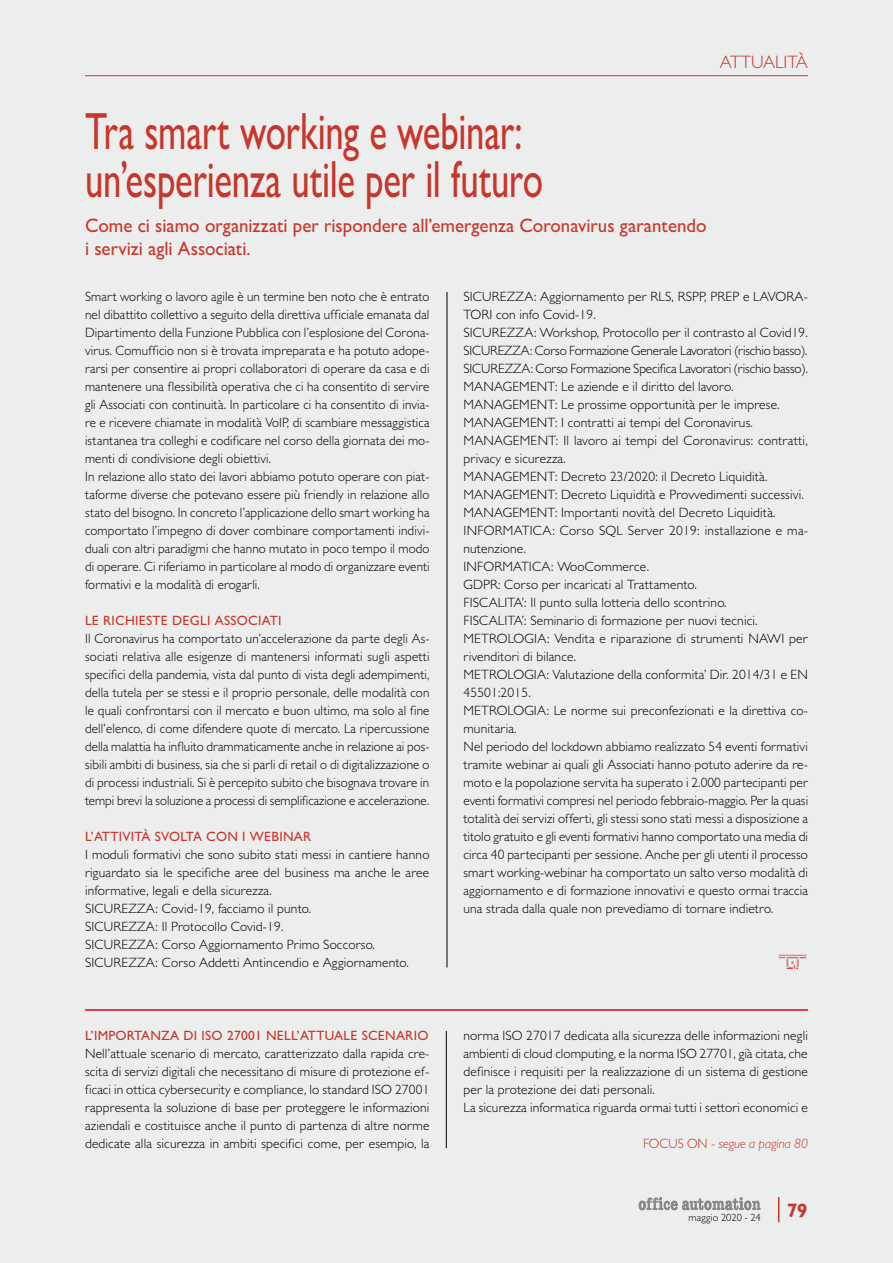
<style>
.page{position:relative;width:893px;height:1263px;background:#eceded}
.page>*{position:absolute;margin:0;border:0;box-sizing:border-box;transform-origin:0 0}
.t1{font:500 52.5px/48px "Gill Sans MT Pro";letter-spacing:-.005em;color:#c7362b;scale:.7 1}
.t2{font:500 19.5px/22.5px "Gill Sans MT Pro";color:#c7362b}
.t3{font:700 19.5px "Gill Sans MT Pro";color:#c7362b}
.t4{font:300 18px "Gill Sans MT Pro";letter-spacing:-.005em;color:#c7362b}
.t5{font:300 13.5px/18px "Gill Sans MT Pro";letter-spacing:.01em;color:#000}
.t6{font:500 13.5px "Gill Sans MT Pro";letter-spacing:.02em;color:#c7362b}
.t7{font:italic 300 13.5px "Gill Sans MT Pro";color:#c7362b}
.t8{font:300 10.5px "Gill Sans MT Pro";letter-spacing:.015em;color:#000}
.s1{font-style:normal}
</style>
<div class="page">
<svg style="left:639px;top:1197px;width:122px;height:13px"></svg>
<svg style="left:778px;top:1197px;width:1px;height:25px"></svg>
<hr style="left:85px;top:1009px;width:723px;height:2px;background:#e2001a">
<hr style="left:446px;top:1031px;width:1px;height:117px;background:#000">
<hr style="left:85px;top:75px;width:723px;height:1px;background:#c7362b">
<img style="left:778px;top:954px;width:29px;height:15px">
<hr style="left:447px;top:292px;width:1px;height:675px;background:#000">
<h3 class="t4" style="left:720px;top:51px;width:90px">ATTUALITÀ</h3>
<h1 class="t1" style="left:85px;top:107px;width:656px">Tra smart working e webinar: un’esperienza utile per il futuro</h1>
<h2 class="t2" style="left:85px;top:214px;width:623px">Come ci siamo organizzati per rispondere all’emergenza Coronavirus garantendo i servizi agli Associati.</h2>
<p class="t5" style="left:85px;top:287px;width:346px">Smart working o lavoro agile è un termine ben noto che è entrato nel dibattito collettivo a seguito della direttiva ufficiale emanata dal Dipartimento della Funzione Pubblica con l’esplosione del Corona&shy;virus. Comufficio non si è trovata impreparata e ha potuto adope&shy;rarsi per consentire ai propri collaboratori di operare da casa e di mantenere una flessibilità operativa che ci ha consentito di servire gli Associati con continuità. In particolare ci ha consentito di invia&shy;re e ricevere chiamate in modalità VoIP, di scambiare messaggistica istantanea tra colleghi e codificare nel corso della giornata dei mo&shy;menti di condivisione degli obiettivi.<br>In relazione allo stato dei lavori abbiamo potuto operare con piat&shy;taforme diverse che potevano essere più friendly in relazione allo stato del bisogno. In concreto l’applicazione dello smart working ha comportato l’impegno di dover combinare comportamenti indivi&shy;duali con altri paradigmi che hanno mutato in poco tempo il modo di operare. Ci riferiamo in particolare al modo di organizzare eventi formativi e la modalità di erogarli.</p>
<p class="t6" style="left:85px;top:613px;width:198px">LE RICHIESTE DEGLI ASSOCIATI</p>
<p class="t5" style="left:85px;top:629px;width:346px;text-align:justify">Il Coronavirus ha comportato un’accelerazione da parte degli As&shy;sociati relativa alle esigenze di mantenersi informati sugli aspetti specifici della pandemia, vista dal punto di vista degli adempimenti, della tutela per se stessi e il proprio personale, delle modalità con le quali confrontarsi con il mercato e buon ultimo, ma solo al fine dell’elenco, di come difendere quote di mercato. La ripercussione della malattia ha influito drammaticamente anche in relazione ai pos&shy;sibili ambiti di business, sia che si parli di retail o di digitalizzazione o di processi industriali. Si è percepito subito che bisognava trovare in tempi brevi la soluzione a processi di semplificazione e accelerazione.</p>
<p class="t6" style="left:85px;top:829px;width:228px">L’ATTIVITÀ SVOLTA CON I WEBINAR</p>
<p class="t5" style="left:85px;top:845px;width:346px">I moduli formativi che sono subito stati messi in cantiere hanno riguardato sia le specifiche aree del business ma anche le aree informative, legali e della sicurezza.<br>SICUREZZA: Covid-19, facciamo il punto.<br>SICUREZZA: Il Protocollo Covid-19.<br>SICUREZZA: Corso Aggiornamento Primo Soccorso.<br>SICUREZZA: Corso Addetti Antincendio e Aggiornamento.</p>
<p class="t6" style="left:85px;top:1028px;width:345px">L’IMPORTANZA DI ISO 27001 NELL’ATTUALE SCENARIO</p>
<p class="t5" style="left:85px;top:1044px;width:346px;text-align:justify">Nell’attuale scenario di mercato, caratterizzato dalla rapida cre&shy;scita di servizi digitali che necessitano di misure di protezione ef&shy;ficaci in ottica cybersecurity e compliance, lo standard ISO 27001 rappresenta la soluzione di base per proteggere le informazioni aziendali e costituisce anche il punto di partenza di altre norme dedicate alla sicurezza in ambiti specifici come, per esempio, la</p>
<p class="t5" style="left:463px;top:287px;width:346px">SICUREZZA: Aggiornamento per RLS, RSPP, PREP e LAVORA-TORI con info Covid-19.<br>SICUREZZA: Workshop, Protocollo per il contrasto al Covid19.<br>SICUREZZA: Corso Formazione Generale Lavoratori (rischio basso).<br>SICUREZZA: Corso Formazione Specifica Lavoratori (rischio basso).<br>MANAGEMENT: Le aziende e il diritto del lavoro.<br>MANAGEMENT: Le prossime opportunità per le imprese.<br>MANAGEMENT: I contratti ai tempi del Coronavirus.<br>MANAGEMENT: Il lavoro ai tempi del Coronavirus: contratti, privacy e sicurezza.<br>MANAGEMENT: Decreto 23/2020: il Decreto Liquidità.<br>MANAGEMENT: Decreto Liquidità e Provvedimenti successivi.<br>MANAGEMENT: Importanti novità del Decreto Liquidità.<br>INFORMATICA: Corso SQL Server 2019: installazione e ma&shy;nutenzione.<br>INFORMATICA: WooCommerce.<br>GDPR: Corso per incaricati al Trattamento.<br>FISCALITA’: Il punto sulla lotteria dello scontrino.<br>FISCALITA’: Seminario di formazione per nuovi tecnici.<br>METROLOGIA: Vendita e riparazione di strumenti NAWI per rivenditori di bilance.<br>METROLOGIA: Valutazione della conformita’ Dir. 2014/31 e EN 45501:2015.<br>METROLOGIA: Le norme sui preconfezionati e la direttiva co&shy;munitaria.<br>Nel periodo del lockdown abbiamo realizzato 54 eventi formativi tramite webinar ai quali gli Associati hanno potuto aderire da re&shy;moto e la popolazione servita ha superato i 2.000 partecipanti per eventi formativi compresi nel periodo febbraio-maggio. Per la quasi totalità dei servizi offerti, gli stessi sono stati messi a disposizione a titolo gratuito e gli eventi formativi hanno comportato una media di circa 40 partecipanti per sessione. Anche per gli utenti il processo smart working-webinar ha comportato un salto verso modalità di aggiornamento e di formazione innovativi e questo ormai traccia una strada dalla quale non prevediamo di tornare indietro.</p>
<p class="t5" style="left:463px;top:1026px;width:346px">norma ISO 27017 dedicata alla sicurezza delle informazioni negli ambienti di cloud clomputing, e la norma ISO 27701, già citata, che definisce i requisiti per la realizzazione di un sistema di gestione per la protezione dei dati personali.<br>La sicurezza informatica riguarda ormai tutti i settori economici e</p>
<p class="t7" style="left:643px;top:1135px;width:166px"><span class="s1">FOCUS ON -</span> segue a pagina 80</p>
<p class="t8" style="left:688px;top:1211px;width:74px">maggio 2020 - 24</p>
<h2 class="t3" style="left:787px;top:1198px;width:22px">79</h2>
</div>
